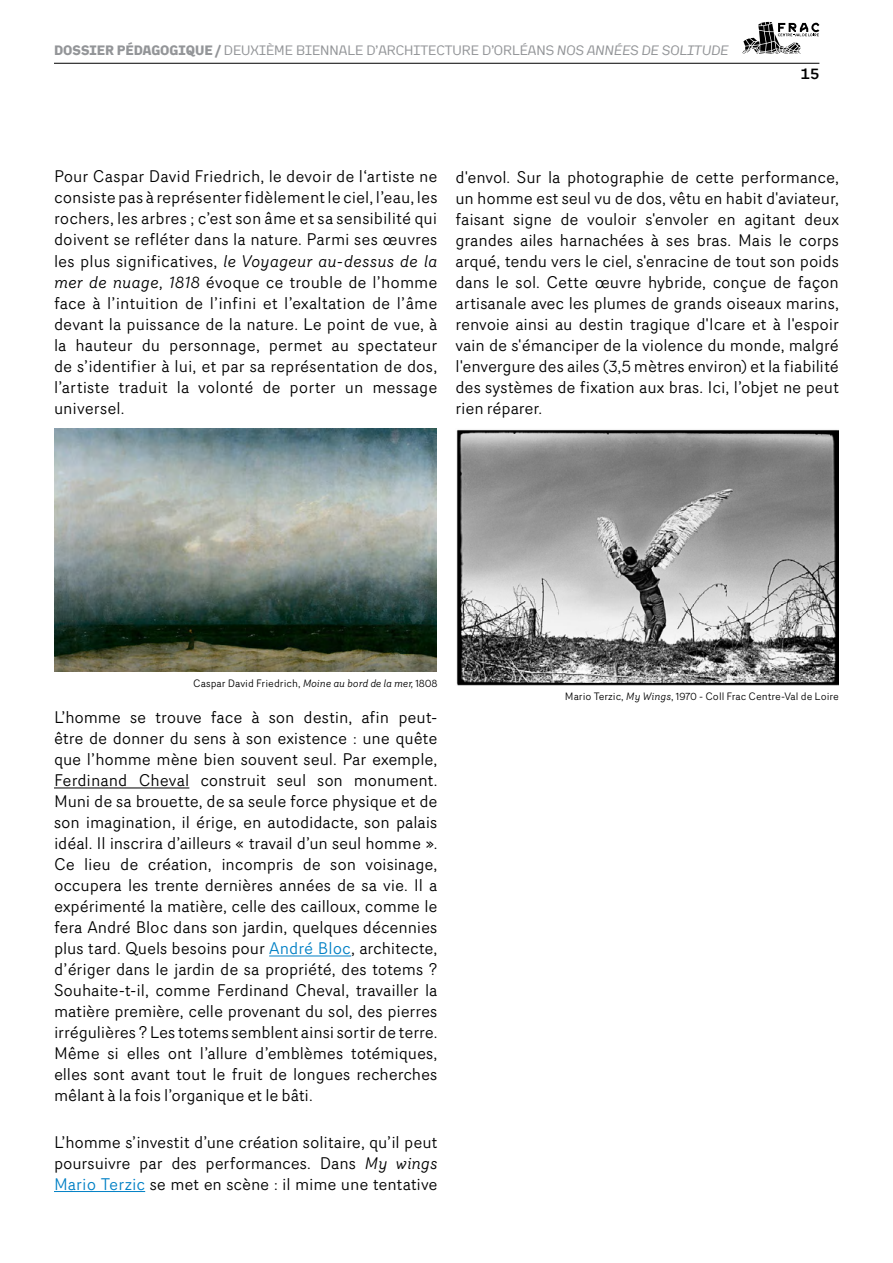
<style>
.page{position:relative;width:893px;height:1263px;background:#fff}
.page>*{position:absolute;margin:0;border:0;box-sizing:border-box;transform-origin:0 0}
.t1{font:16.5px/21px "Router";letter-spacing:-.005em;color:#000;text-align:justify}
.t2{font:500 15px "Kade";color:#000}
.t3{font:13.5px "Kade";color:#939598}
.t4{font:10.5px "Router";color:#000}
.s1{font-weight:700}
.s2{font-style:italic}
.s3{color:#0080c5}
</style>
<div class="page">
<hr style="left:54px;top:63px;width:765px;height:1px;background:#000">
<svg style="left:742px;top:22px;width:77px;height:32px"></svg>
<hr style="left:54px;top:788px;width:135px;height:1px;background:#000">
<hr style="left:269px;top:956px;width:82px;height:1px;background:#0080c5">
<hr style="left:54px;top:1191px;width:91px;height:1px;background:#0080c5">
<img style="left:54px;top:428px;width:383px;height:243px">
<img style="left:456px;top:429px;width:382px;height:256px">
<p class="t3" style="left:54px;top:41px;width:676px"><span class="s1">DOSSIER PÉDAGOGIQUE /</span> DEUXIÈME BIENNALE D’ARCHITECTURE D’ORLÉANS <span class="s2">NOS ANNÉES DE SOLITUDE</span></p>
<p class="t2" style="left:801px;top:64px;width:20px">15</p>
<p class="t1" style="left:54px;top:166px;width:385px">Pour Caspar David Friedrich, le devoir de l‘artiste ne consiste pas à représenter fidèlement le ciel, l’eau, les rochers, les arbres ; c’est son âme et sa sensibilité qui doivent se refléter dans la nature. Parmi ses œuvres les plus significatives, <span class="s2">le Voyageur au-dessus de la mer de nuage, 1818</span> évoque ce trouble de l’homme face à l’intuition de l’infini et l’exaltation de l’âme devant la puissance de la nature. Le point de vue, à la hauteur du personnage, permet au spectateur de s’identifier à lui, et par sa représentation de dos, l’artiste traduit la volonté de porter un message universel.</p>
<p class="t1" style="left:455px;top:166px;width:385px">d'envol. Sur la photographie de cette performance, un homme est seul vu de dos, vêtu en habit d'aviateur, faisant signe de vouloir s'envoler en agitant deux grandes ailes harnachées à ses bras. Mais le corps arqué, tendu vers le ciel, s'enracine de tout son poids dans le sol. Cette œuvre hybride, conçue de façon artisanale avec les plumes de grands oiseaux marins, renvoie ainsi au destin tragique d'Icare et à l'espoir vain de s'émanciper de la violence du monde, malgré l'envergure des ailes (3,5 mètres environ) et la fiabilité des systèmes de fixation aux bras. Ici, l’objet ne peut rien réparer.</p>
<p class="t4" style="left:193px;top:676px;width:246px">Caspar David Friedrich, <span class="s2">Moine au bord de la mer,</span> 1808</p>
<p class="t1" style="left:54px;top:706px;width:385px">L’homme se trouve face à son destin, afin peut&shy;être de donner du sens à son existence : une quête que l’homme mène bien souvent seul. Par exemple, Ferdinand Cheval construit seul son monument.<br>Muni de sa brouette, de sa seule force physique et de son imagination, il érige, en autodidacte, son palais idéal. Il inscrira d’ailleurs « travail d’un seul homme ».<br>Ce lieu de création, incompris de son voisinage, occupera les trente dernières années de sa vie. Il a expérimenté la matière, celle des cailloux, comme le fera André Bloc dans son jardin, quelques décennies plus tard. Quels besoins pour <span class="s3">André Bloc</span>, architecte, d’ériger dans le jardin de sa propriété, des totems ?<br>Souhaite-t-il, comme Ferdinand Cheval, travailler la matière première, celle provenant du sol, des pierres irrégulières ? Les totems semblent ainsi sortir de terre.<br>Même si elles ont l’allure d’emblèmes totémiques, elles sont avant tout le fruit de longues recherches mêlant à la fois l’organique et le bâti.</p>
<p class="t1" style="left:54px;top:1131px;width:385px">L’homme s’investit d’une création solitaire, qu’il peut poursuivre par des performances. Dans <span class="s2">My wings </span><span class="s3">Mario Terzic</span> se met en scène : il mime une tentative</p>
<p class="t4" style="left:565px;top:688px;width:276px">Mario Terzic, <span class="s2">My Wings</span>, 1970 - Coll Frac Centre-Val de Loire</p>
</div>
